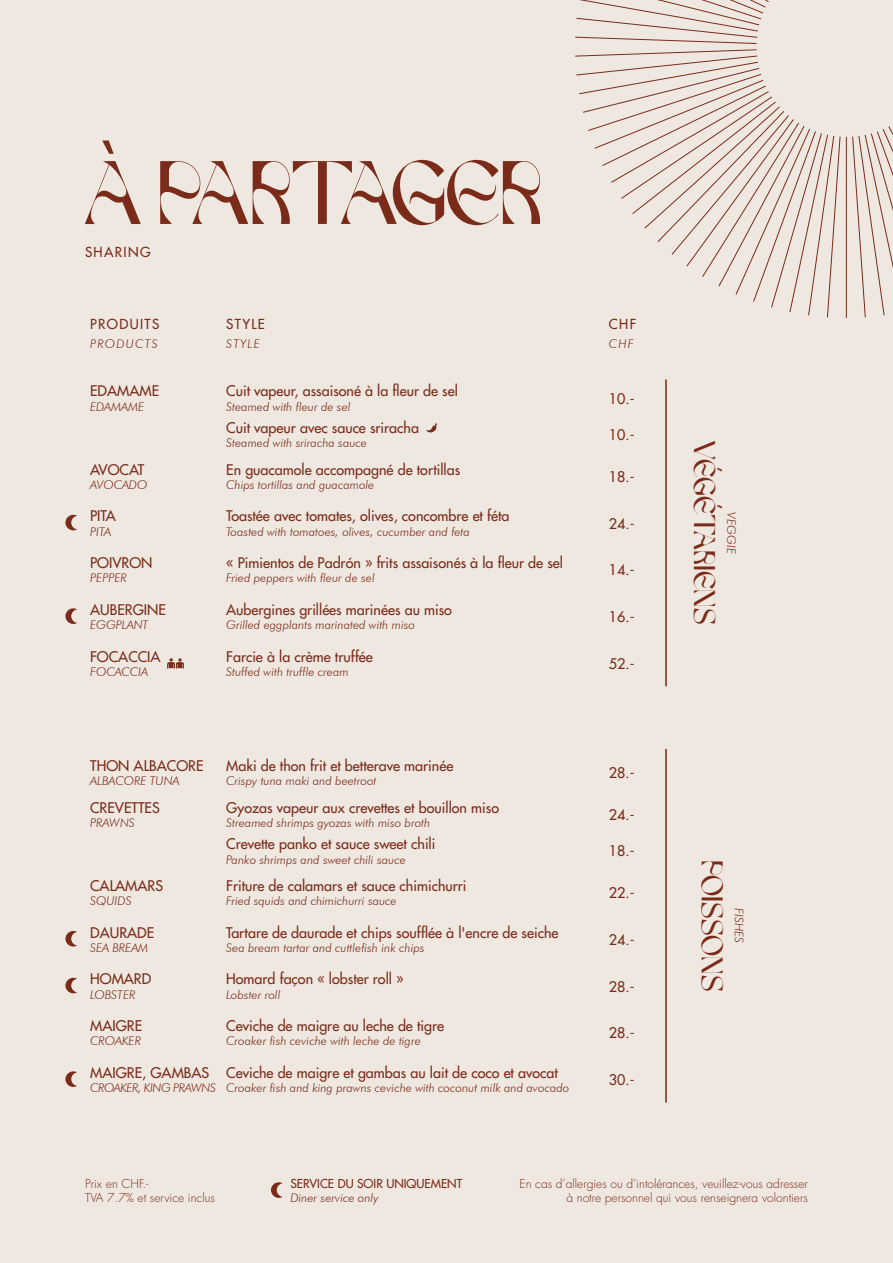
<style>
.page{position:relative;width:893px;height:1263px;background:#efe8e0}
.page>*{position:absolute;margin:0;border:0;box-sizing:border-box;transform-origin:0 0}
.t1{font:90px "FRENCHCHATEAUX Regular";letter-spacing:-.025em;color:#7a2b1a}
.t2{font:30px "FRENCHCHATEAUX Regular";color:#7a2b1a}
.t3{font:500 14.4px "Futura Std";color:#7a2b1a}
.t4{font:500 13.5px "Futura Std";letter-spacing:.1em;color:#7a2b1a}
.t5{font:italic 300 12px "Futura BT";color:#7a2b1a}
.t6{font:300 12px "Futura Std";color:#7a2b1a}
.t7{font:500 12px "Futura Std";color:#7a2b1a}
.t8{font:italic 300 12px "Futura BT";letter-spacing:-.035em;color:#7a2b1a}
.t9{font:italic 300 12px "Futura BT";letter-spacing:.1em;color:#7a2b1a}
</style>
<div class="page">
<svg style="left:575px;top:0;width:318px;height:318px"></svg>
<svg style="left:756px;top:0;width:137px;height:137px"></svg>
<hr style="left:665px;top:749px;width:2px;height:353px;background:#7a2b1a">
<hr style="left:665px;top:379px;width:2px;height:307px;background:#7a2b1a">
<svg style="left:426px;top:423px;width:11px;height:10px"></svg>
<svg style="left:167px;top:658px;width:17px;height:11px"></svg>
<svg style="left:65px;top:515px;width:12px;height:15px"></svg>
<svg style="left:65px;top:608px;width:12px;height:16px"></svg>
<svg style="left:65px;top:931px;width:12px;height:15px"></svg>
<svg style="left:65px;top:978px;width:12px;height:15px"></svg>
<svg style="left:65px;top:1071px;width:12px;height:16px"></svg>
<svg style="left:271px;top:1182px;width:12px;height:16px"></svg>
<p class="t1" style="left:85px;top:140px;width:459px">À PARTAGER</p>
<p class="t4" style="left:85px;top:244px;width:67px">SHARING</p>
<p class="t4" style="left:90px;top:315px;width:71px">PRODUITS</p>
<p class="t4" style="left:226px;top:315px;width:40px">STYLE</p>
<p class="t4" style="left:609px;top:315px;width:29px">CHF</p>
<p class="t9" style="left:90px;top:336px;width:69px">PRODUCTS</p>
<p class="t5" style="left:226px;top:336px;width:35px">STYLE</p>
<p class="t5" style="left:609px;top:336px;width:26px">CHF</p>
<p class="t3" style="left:90px;top:382px;width:70px">EDAMAME</p>
<p class="t5" style="left:90px;top:399px;width:55px">EDAMAME</p>
<p class="t3" style="left:226px;top:382px;width:233px">Cuit vapeur, assaisoné à la fleur de sel</p>
<p class="t5" style="left:226px;top:399px;width:126px">Steamed with fleur de sel</p>
<p class="t3" style="left:609px;top:389px;width:27px">10.-</p>
<p class="t3" style="left:90px;top:460px;width:56px">AVOCAT</p>
<p class="t5" style="left:90px;top:477px;width:59px">AVOCADO</p>
<p class="t3" style="left:90px;top:507px;width:27px">PITA</p>
<p class="t5" style="left:90px;top:524px;width:22px">PITA</p>
<p class="t3" style="left:90px;top:554px;width:64px">POIVRON</p>
<p class="t5" style="left:90px;top:571px;width:38px">PEPPER</p>
<p class="t3" style="left:90px;top:600px;width:77px">AUBERGINE</p>
<p class="t5" style="left:90px;top:618px;width:60px">EGGPLANT</p>
<p class="t3" style="left:226px;top:419px;width:194px">Cuit vapeur avec sauce sriracha</p>
<p class="t5" style="left:226px;top:436px;width:142px">Steamed with sriracha sauce</p>
<p class="t3" style="left:226px;top:460px;width:235px">En guacamole accompagné de tortillas</p>
<p class="t5" style="left:226px;top:477px;width:150px">Chips tortillas and guacamole</p>
<p class="t3" style="left:226px;top:507px;width:285px">Toastée avec tomates, olives, concombre et féta</p>
<p class="t5" style="left:226px;top:524px;width:245px">Toasted with tomatoes, olives, cucumber and feta</p>
<p class="t3" style="left:226px;top:554px;width:338px">« Pimientos de Padrón » frits assaisonés à la fleur de sel</p>
<p class="t5" style="left:226px;top:571px;width:150px">Fried peppers with fleur de sel</p>
<p class="t3" style="left:226px;top:600px;width:227px">Aubergines grillées marinées au miso</p>
<p class="t5" style="left:226px;top:618px;width:190px">Grilled eggplants marinated with miso</p>
<p class="t3" style="left:609px;top:426px;width:27px">10.-</p>
<p class="t3" style="left:609px;top:467px;width:27px">18.-</p>
<p class="t3" style="left:609px;top:514px;width:27px">24.-</p>
<p class="t3" style="left:609px;top:561px;width:27px">14.-</p>
<p class="t3" style="left:609px;top:608px;width:27px">16.-</p>
<p class="t2" style="left:722px;top:441px;width:184px;rotate:90deg">VÉGÉTARIENS</p>
<p class="t5" style="left:739px;top:512px;width:43px;rotate:90deg">VEGGIE</p>
<p class="t3" style="left:90px;top:647px;width:72px">FOCACCIA</p>
<p class="t5" style="left:90px;top:664px;width:59px">FOCACCIA</p>
<p class="t3" style="left:226px;top:647px;width:148px">Farcie à la crème truffée</p>
<p class="t5" style="left:226px;top:664px;width:124px">Stuffed with truffle cream</p>
<p class="t3" style="left:609px;top:654px;width:27px">52.-</p>
<p class="t3" style="left:90px;top:757px;width:115px">THON ALBACORE</p>
<p class="t5" style="left:90px;top:774px;width:91px">ALBACORE TUNA</p>
<p class="t3" style="left:226px;top:757px;width:229px">Maki de thon frit et betterave marinée</p>
<p class="t5" style="left:226px;top:774px;width:152px">Crispy tuna maki and beetroot</p>
<p class="t3" style="left:609px;top:764px;width:27px">28.-</p>
<p class="t3" style="left:90px;top:798px;width:71px">CREVETTES</p>
<p class="t5" style="left:90px;top:815px;width:46px">PRAWNS</p>
<p class="t3" style="left:226px;top:798px;width:274px">Gyozas vapeur aux crevettes et bouillon miso</p>
<p class="t5" style="left:226px;top:815px;width:206px">Streamed shrimps gyozas with miso broth</p>
<p class="t3" style="left:609px;top:805px;width:27px">24.-</p>
<p class="t3" style="left:226px;top:835px;width:211px">Crevette panko et sauce sweet chili</p>
<p class="t5" style="left:226px;top:852px;width:181px">Panko shrimps and sweet chili sauce</p>
<p class="t3" style="left:609px;top:842px;width:27px">18.-</p>
<p class="t3" style="left:90px;top:876px;width:74px">CALAMARS</p>
<p class="t5" style="left:90px;top:893px;width:43px">SQUIDS</p>
<p class="t3" style="left:226px;top:876px;width:242px">Friture de calamars et sauce chimichurri</p>
<p class="t5" style="left:226px;top:893px;width:172px">Fried squids and chimichurri sauce</p>
<p class="t3" style="left:609px;top:884px;width:27px">22.-</p>
<p class="t3" style="left:90px;top:923px;width:66px">DAURADE</p>
<p class="t5" style="left:90px;top:940px;width:60px">SEA BREAM</p>
<p class="t3" style="left:226px;top:923px;width:334px">Tartare de daurade et chips soufflée à l'encre de seiche</p>
<p class="t5" style="left:226px;top:940px;width:200px">Sea bream tartar and cuttlefish ink chips</p>
<p class="t3" style="left:609px;top:930px;width:27px">24.-</p>
<p class="t3" style="left:90px;top:970px;width:63px">HOMARD</p>
<p class="t5" style="left:90px;top:987px;width:47px">LOBSTER</p>
<p class="t3" style="left:226px;top:970px;width:179px">Homard façon « lobster roll »</p>
<p class="t5" style="left:226px;top:987px;width:56px">Lobster roll</p>
<p class="t3" style="left:609px;top:977px;width:27px">28.-</p>
<p class="t2" style="left:729px;top:860px;width:133px;rotate:90deg">POISSONS</p>
<p class="t5" style="left:746px;top:908px;width:37px;rotate:90deg">FISHES</p>
<p class="t3" style="left:90px;top:1017px;width:53px">MAIGRE</p>
<p class="t5" style="left:90px;top:1034px;width:52px">CROAKER</p>
<p class="t3" style="left:226px;top:1017px;width:219px">Ceviche de maigre au leche de tigre</p>
<p class="t5" style="left:226px;top:1034px;width:196px">Croaker fish ceviche with leche de tigre</p>
<p class="t3" style="left:609px;top:1024px;width:27px">28.-</p>
<p class="t3" style="left:90px;top:1063px;width:121px">MAIGRE, GAMBAS</p>
<p class="t8" style="left:90px;top:1081px;width:127px">CROAKER, KING PRAWNS</p>
<p class="t3" style="left:226px;top:1063px;width:333px">Ceviche de maigre et gambas au lait de coco et avocat</p>
<p class="t5" style="left:226px;top:1081px;width:345px">Croaker fish and king prawns ceviche with coconut milk and avocado</p>
<p class="t3" style="left:609px;top:1071px;width:27px">30.-</p>
<p class="t6" style="left:85px;top:1176px;width:65px">Prix en CHF.-</p>
<p class="t6" style="left:85px;top:1190px;width:131px">TVA 7.7% et service inclus</p>
<p class="t7" style="left:290px;top:1176px;width:173px">SERVICE DU SOIR UNIQUEMENT</p>
<p class="t5" style="left:290px;top:1191px;width:90px">Diner service only</p>
<p class="t6" style="left:520px;top:1176px;width:290px">En cas d’allergies ou d’intolérances, veuillez-vous adresser</p>
<p class="t6" style="left:566px;top:1190px;width:243px">à notre personnel qui vous renseignera volontiers</p>
</div>
